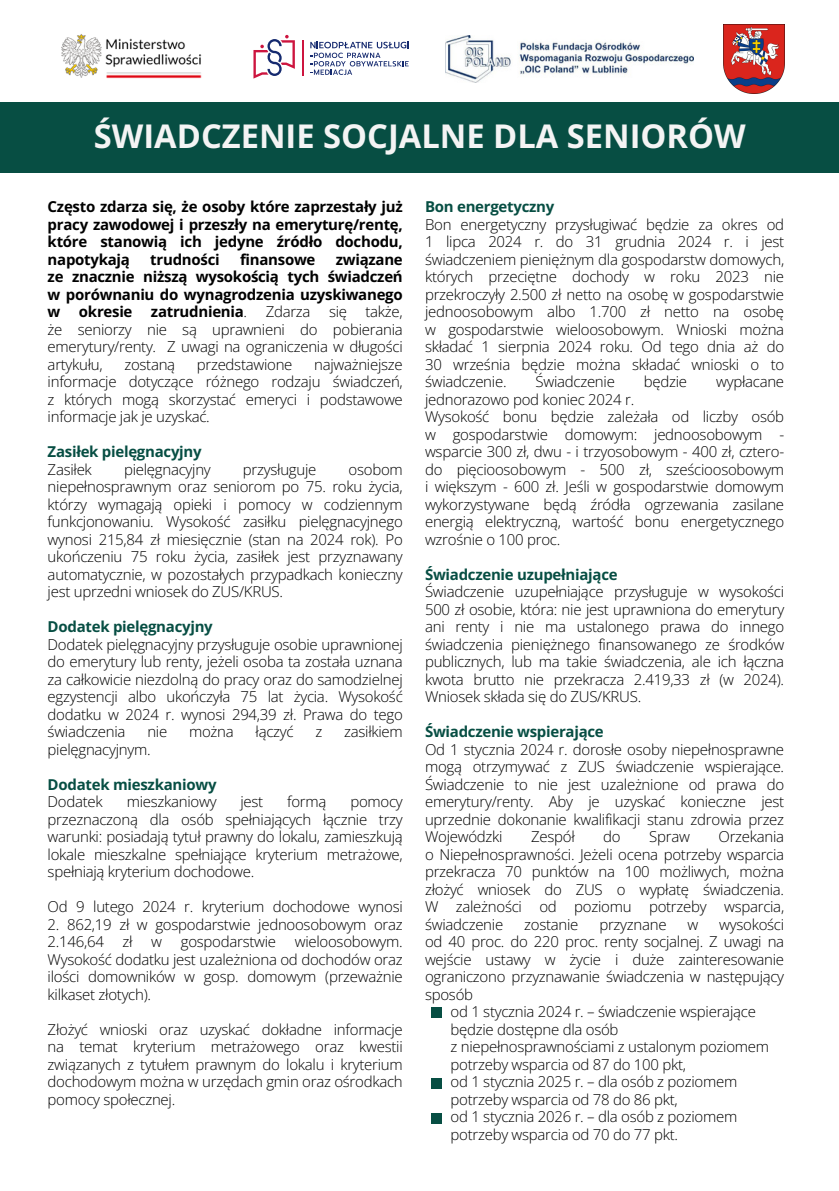
<style>
.page{position:relative;width:839px;height:1191px;background:#fff}
.page>*{position:absolute;margin:0;border:0;box-sizing:border-box;transform-origin:0 0}
.t1{font:700 32.6px "Open Sans";color:#f4f4f4}
.t2{font:300 15px/17.6px "Open Sans";letter-spacing:-.02em;color:#000;text-align:justify}
.t3{font:700 15px/17.6px "Open Sans";letter-spacing:-.02em;color:#000;text-align:justify}
.t4{font:700 15px "Open Sans";letter-spacing:-.02em;color:#074e43}
.s1{font-weight:700}
</style>
<div class="page">
<div style="left:0;top:102px;width:838px;height:71px;background:#074e43"></div>
<img style="left:61px;top:34px;width:141px;height:45px">
<svg style="left:253px;top:35px;width:42px;height:44px"></svg>
<hr style="left:302px;top:40px;width:1px;height:36px;background:#cd153f">
<svg style="left:310px;top:42px;width:98px;height:33px"></svg>
<img style="left:723px;top:25px;width:61px;height:69px">
<img style="left:445px;top:36px;width:248px;height:46px">
<div style="left:430px;top:1078px;width:11px;height:11px;background:#074e43"></div>
<div style="left:430px;top:1007px;width:11px;height:11px;background:#074e43"></div>
<div style="left:430px;top:1113px;width:11px;height:11px;background:#074e43"></div>
<p class="t1" style="left:94px;top:113px;width:653px">ŚWIADCZENIE SOCJALNE DLA SENIORÓW</p>
<p class="t3" style="left:48px;top:198px;width:356px">Często zdarza się, że osoby które zaprzestały już pracy zawodowej i przeszły na emeryturę/rentę, które stanowią ich jedyne źródło dochodu, napotykają</p>
<p class="t3" style="left:150px;top:250px;width:71px">trudności</p>
<p class="t3" style="left:240px;top:250px;width:77px">finansowe</p>
<p class="t2" style="left:48px;top:250px;width:356px;text-indent:288px"><span class="s1">związane ze znacznie niższą wysokością tych świadczeń w porównaniu do wynagrodzenia uzyskiwanego w okresie zatrudnienia</span>. Zdarza się także, że seniorzy nie są uprawnieni do pobierania emerytury/renty. Z uwagi na ograniczenia w długości artykułu,</p>
<p class="t2" style="left:124px;top:355px;width:52px">zostaną</p>
<p class="t2" style="left:197px;top:355px;width:97px">przedstawione</p>
<p class="t2" style="left:48px;top:355px;width:356px;text-indent:266px">najważniejsze informacje dotyczące różnego rodzaju świadczeń, z których mogą skorzystać emeryci i podstawowe informacje jak je uzyskać.</p>
<p class="t4" style="left:48px;top:441px;width:155px">Zasiłek pielęgnacyjny</p>
<p class="t2" style="left:48px;top:460px;width:46px">Zasiłek</p>
<p class="t2" style="left:124px;top:460px;width:88px">pielęgnacyjny</p>
<p class="t2" style="left:243px;top:460px;width:75px">przysługuje</p>
<p class="t2" style="left:48px;top:460px;width:356px;text-indent:301px">osobom niepełnosprawnym oraz seniorom po 75. roku życia, którzy wymagają opieki i pomocy w codziennym funkcjonowaniu. Wysokość zasiłku pielęgnacyjnego wynosi 215,84 zł miesięcznie (stan na 2024 rok). Po ukończeniu 75 roku życia, zasiłek jest przyznawany automatycznie, w pozostałych przypadkach konieczny jest uprzedni wniosek do ZUS/KRUS.</p>
<p class="t4" style="left:48px;top:616px;width:167px">Dodatek pielęgnacyjny</p>
<p class="t2" style="left:48px;top:635px;width:356px">Dodatek pielęgnacyjny przysługuje osobie uprawnionej do emerytury lub renty, jeżeli osoba ta została uznana za całkowicie niezdolną do pracy oraz do samodzielnej egzystencji albo ukończyła 75 lat życia. Wysokość dodatku w 2024 r. wynosi 294,39 zł. Prawa do tego świadczenia</p>
<p class="t2" style="left:147px;top:723px;width:21px">nie</p>
<p class="t2" style="left:189px;top:723px;width:46px">można</p>
<p class="t2" style="left:255px;top:723px;width:40px">łączyć</p>
<p class="t2" style="left:315px;top:723px;width:8px">z</p>
<p class="t2" style="left:344px;top:723px;width:60px">zasiłkiem</p>
<p class="t2" style="left:48px;top:740px;width:104px">pielęgnacyjnym.</p>
<p class="t4" style="left:48px;top:774px;width:170px">Dodatek mieszkaniowy</p>
<p class="t2" style="left:48px;top:793px;width:57px">Dodatek</p>
<p class="t2" style="left:127px;top:793px;width:91px">mieszkaniowy</p>
<p class="t2" style="left:240px;top:793px;width:24px">jest</p>
<p class="t2" style="left:287px;top:793px;width:41px">formą</p>
<p class="t2" style="left:48px;top:793px;width:356px;text-indent:303px">pomocy przeznaczoną dla osób spełniających łącznie trzy warunki: posiadają tytuł prawny do lokalu, zamieszkują lokale mieszkalne spełniające kryterium metrażowe, spełniają kryterium dochodowe.</p>
<p class="t2" style="left:48px;top:898px;width:356px">Od 9 lutego 2024 r. kryterium dochodowe wynosi</p>
<p class="t2" style="left:48px;top:915px;width:356px">2. 862,19 zł w gospodarstwie jednoosobowym oraz 2.146,64 zł w gospodarstwie wieloosobowym.<br>Wysokość dodatku jest uzależniona od dochodów oraz ilości domowników w gosp. domowym (przeważnie kilkaset złotych).</p>
<p class="t2" style="left:48px;top:1020px;width:356px">Złożyć wnioski oraz uzyskać dokładne informacje na temat kryterium metrażowego oraz kwestii związanych z tytułem prawnym do lokalu i kryterium dochodowym można w urzędach gmin oraz ośrodkach pomocy społecznej.</p>
<h1 class="t4" style="left:425px;top:196px;width:131px">Bon energetyczny</h1>
<p class="t2" style="left:425px;top:215px;width:360px">Bon energetyczny przysługiwać będzie za okres od 1 lipca 2024 r. do 31 grudnia 2024 r. i jest świadczeniem pieniężnym dla gospodarstw domowych, których przeciętne dochody w roku 2023 nie przekroczyły 2.500 zł netto na osobę w gospodarstwie jednoosobowym albo 1.700 zł netto na osobę w gospodarstwie wieloosobowym. Wnioski można składać 1 sierpnia 2024 roku. Od tego dnia aż do 30 września będzie można składać wnioski o to świadczenie.</p>
<p class="t2" style="left:535px;top:373px;width:81px">Świadczenie</p>
<p class="t2" style="left:644px;top:373px;width:45px">będzie</p>
<p class="t2" style="left:716px;top:373px;width:69px">wypłacane</p>
<p class="t2" style="left:425px;top:390px;width:211px">jednorazowo pod koniec 2024 r.</p>
<p class="t2" style="left:425px;top:408px;width:360px">Wysokość bonu będzie zależała od liczby osób w gospodarstwie domowym: jednoosobowym - wsparcie 300 zł, dwu - i trzyosobowym - 400 zł, cztero&shy;do pięcioosobowym - 500 zł, sześcioosobowym i większym - 600 zł. Jeśli w gospodarstwie domowym wykorzystywane będą źródła ogrzewania zasilane energią elektryczną, wartość bonu energetycznego wzrośnie o 100 proc.</p>
<p class="t4" style="left:425px;top:564px;width:194px">Świadczenie uzupełniające</p>
<p class="t2" style="left:425px;top:583px;width:360px">Świadczenie uzupełniające przysługuje w wysokości 500 zł osobie, która: nie jest uprawniona do emerytury ani renty i nie ma ustalonego prawa do innego świadczenia pieniężnego finansowanego ze środków publicznych, lub ma takie świadczenia, ale ich łączna kwota brutto nie przekracza 2.419,33 zł (w 2024).<br>Wniosek składa się do ZUS/KRUS.</p>
<p class="t4" style="left:425px;top:721px;width:180px">Świadczenie wspierające</p>
<p class="t2" style="left:425px;top:740px;width:360px">Od 1 stycznia 2024 r. dorosłe osoby niepełnosprawne mogą otrzymywać z ZUS świadczenie wspierające.<br>Świadczenie to nie jest uzależnione od prawa do emerytury/renty. Aby je uzyskać konieczne jest uprzednie dokonanie kwalifikacji stanu zdrowia przez Wojewódzki</p>
<p class="t2" style="left:531px;top:828px;width:45px">Zespół</p>
<p class="t2" style="left:603px;top:828px;width:19px">do</p>
<p class="t2" style="left:649px;top:828px;width:42px">Spraw</p>
<p class="t2" style="left:425px;top:828px;width:360px;text-indent:293px">Orzekania o Niepełnosprawności. Jeżeli ocena potrzeby wsparcia przekracza 70 punktów na 100 możliwych, można złożyć wniosek do ZUS o wypłatę świadczenia.<br>W zależności od poziomu potrzeby wsparcia, świadczenie</p>
<p class="t2" style="left:425px;top:915px;width:360px;text-indent:294px">wysokości od 40 proc. do 220 proc. renty socjalnej. Z uwagi na wejście ustawy w życie i duże zainteresowanie ograniczono przyznawanie świadczenia w następujący sposób</p>
<p class="t2" style="left:450px;top:1003px;width:320px;text-align:left">od 1 stycznia 2024 r. – świadczenie wspierające będzie dostępne dla osób<br>z niepełnosprawnościami z ustalonym poziomem potrzeby wsparcia od 87 do 100 pkt,</p>
<p class="t2" style="left:450px;top:1073px;width:288px">od 1 stycznia 2025 r. – dla osób z poziomem potrzeby wsparcia od 78 do 86 pkt,</p>
<p class="t2" style="left:450px;top:1108px;width:288px">od 1 stycznia 2026 r. – dla osób z poziomem potrzeby wsparcia od 70 do 77 pkt.</p>
<p class="t2" style="left:524px;top:915px;width:56px">zostanie</p>
<p class="t2" style="left:599px;top:915px;width:69px">przyznane</p>
<p class="t2" style="left:687px;top:915px;width:12px">w</p>
</div>
